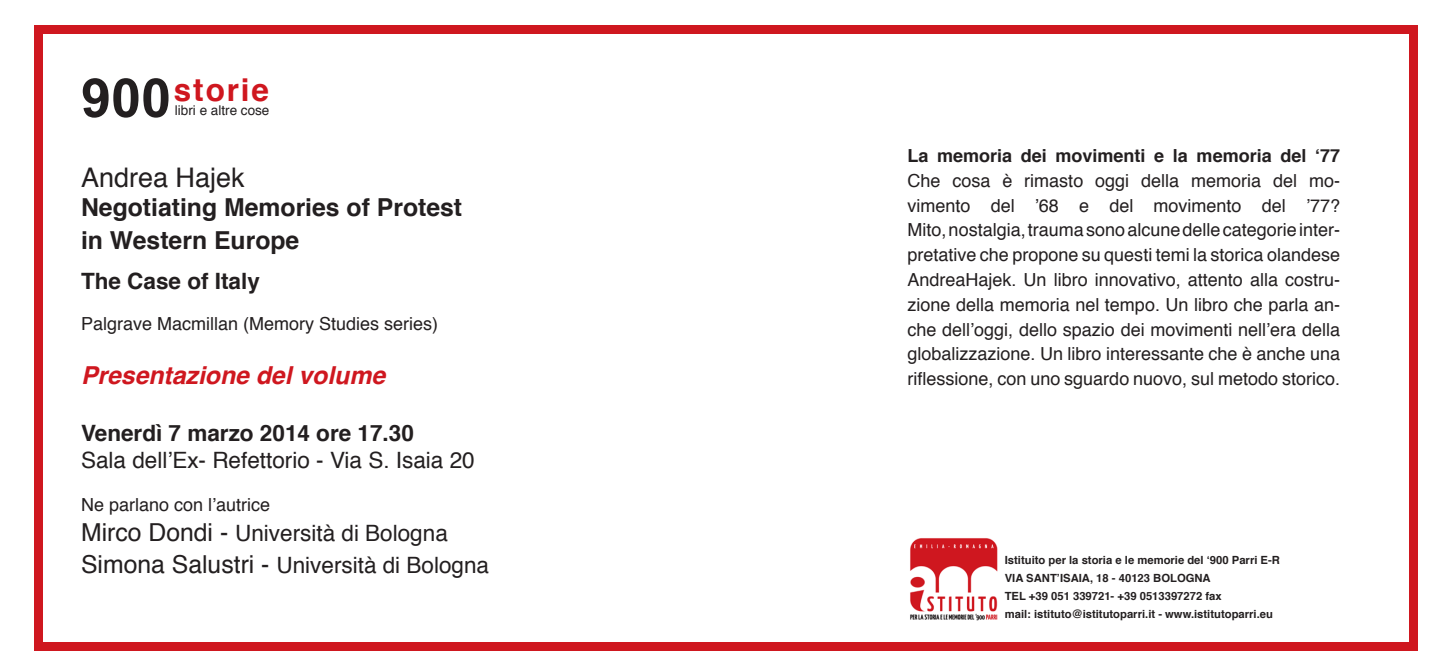
<style>
.page{position:relative;width:1455px;height:670px;background:#fff}
.page>*{position:absolute;margin:0;border:0;box-sizing:border-box;transform-origin:0 0}
.t1{font:700 31.5px "Helvetica";letter-spacing:.06em;color:#cf171f}
.t2{font:27px "Helvetica";color:#231f20}
.t3{font:700 24.75px "Helvetica";color:#231f20}
.t4{font:italic 700 24.75px "Helvetica";color:#cf171f}
.t5{font:22.5px "Helvetica";color:#231f20}
.t6{font:700 22.5px "Helvetica";color:#231f20}
.t7{font:18px/24.8px "Helvetica";color:#231f20}
.t8{font:700 18px "Helvetica";color:#231f20}
.t9{font:13.5px "Helvetica";color:#231f20}
.t10{font:700 11.25px "Helvetica";color:#231f20}
.s1{font-family:"Arial";font-size:54px;color:#231f20}
.s2{font-size:24.75px}
</style>
<div class="page">
<div style="left:34px;top:25px;width:1383px;height:625px;background:#cf171f"></div>
<div style="left:43px;top:34px;width:1365px;height:607px;background:#fff"></div>
<img style="left:910px;top:538px;width:88px;height:83px">
<p class="t1" style="left:81px;top:65px;width:190px"><span class="s1">900</span>storie</p>
<p class="t9" style="left:175px;top:100px;width:96px">libri e altre cose</p>
<p class="t2" style="left:81px;top:156px;width:165px">Andrea Hajek</p>
<p class="t3" style="left:81px;top:188px;width:382px">Negotiating Memories of Protest</p>
<p class="t3" style="left:81px;top:220px;width:220px">in Western Europe</p>
<p class="t6" style="left:81px;top:263px;width:180px">The Case of Italy</p>
<p class="t7" style="left:81px;top:312px;width:359px">Palgrave Macmillan (Memory Studies series)</p>
<p class="t4" style="left:81px;top:355px;width:305px">Presentazione del volume</p>
<p class="t6" style="left:81px;top:414px;width:334px">Venerdì 7 marzo 2014 ore 17.30</p>
<p class="t5" style="left:81px;top:442px;width:395px">Sala dell’Ex- Refettorio - Via S. Isaia 20</p>
<p class="t7" style="left:81px;top:493px;width:191px">Ne parlano con l’autrice</p>
<p class="t5" style="left:81px;top:515px;width:368px"><span class="s2">Mirco Dondi -</span> Università di Bologna</p>
<p class="t5" style="left:81px;top:548px;width:409px"><span class="s2">Simona Salustri -</span> Università di Bologna</p>
<p class="t8" style="left:907px;top:141px;width:434px">La memoria dei movimenti e la memoria del ‘77</p>
<p class="t7" style="left:907px;top:169px;width:434px">Che cosa è rimasto oggi della memoria del mo&shy;vimento del ’68 e del movimento del ’77?</p>
<p class="t7" style="left:907px;top:218px;width:434px">Mito, nostalgia, trauma sono alcune delle categorie inter&shy;pretative che propone su questi temi la storica olandese</p>
<p class="t7" style="left:907px;top:268px;width:434px;text-align:justify">AndreaHajek. Un libro innovativo, attento alla costru&shy;zione della memoria nel tempo. Un libro che parla an&shy;che dell’oggi, dello spazio dei movimenti nell’era della globalizzazione. Un libro interessante che è anche una riflessione, con uno sguardo nuovo, sul metodo storico.</p>
<p class="t10" style="left:1004px;top:551px;width:277px">Istituito per la storia e le memorie del ‘900 Parri E-R</p>
<p class="t10" style="left:1004px;top:569px;width:207px">VIA SANT’ISAIA, 18 - 40123 BOLOGNA</p>
<p class="t10" style="left:1004px;top:587px;width:218px">TEL +39 051 339721- +39 0513397272 fax</p>
<p class="t10" style="left:1004px;top:605px;width:270px">mail: istituto@istitutoparri.it - www.istitutoparri.eu</p>
</div>
